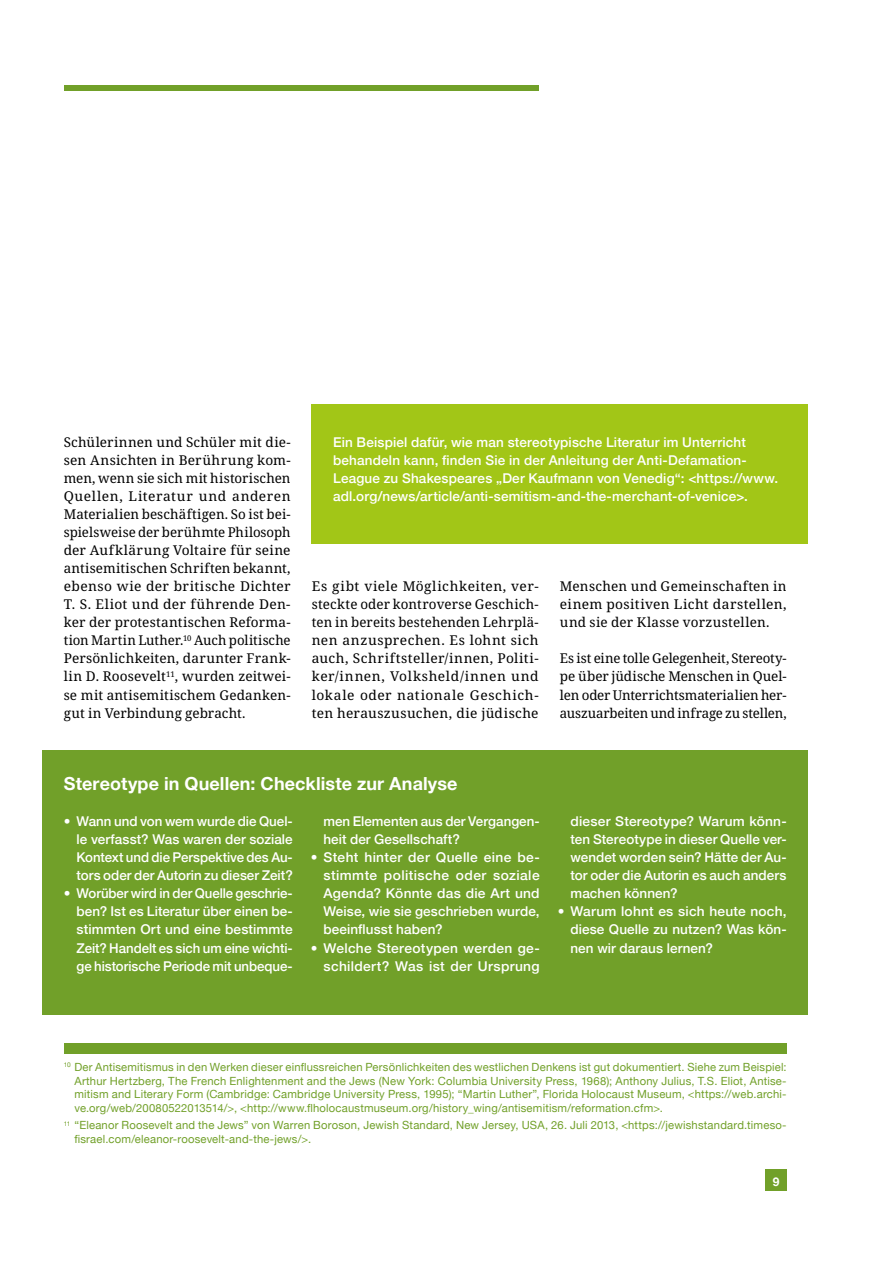
<style>
.page{position:relative;width:893px;height:1263px;background:#fff}
.page>*{position:absolute;margin:0;border:0;box-sizing:border-box;transform-origin:0 0}
.t1{font:700 18px "Helvetica Neue";letter-spacing:.005em;color:#fff}
.t2{font:500 13.5px/18px "Helvetica Neue";letter-spacing:.01em;color:#fff;text-align:justify}
.t3{font:13.5px/18px "Noto Serif";letter-spacing:.015em;color:#000;text-align:justify}
.t4{font:700 12px "Helvetica Neue";color:#fff}
.t5{font:11.25px/13.5px "Helvetica Neue";letter-spacing:.02em;color:#71a029;text-align:justify}
</style>
<div class="page">
<div style="left:64px;top:85px;width:475px;height:5px;background:#71a029"></div>
<div style="left:765px;top:1169px;width:22px;height:22px;background:#71a029"></div>
<div style="left:312px;top:404px;width:496px;height:139px;background:#a2c617"></div>
<div style="left:64px;top:1043px;width:723px;height:11px;background:#71a029"></div>
<div style="left:43px;top:791px;width:765px;height:224px;background:#71a029"></div>
<div style="left:43px;top:750px;width:765px;height:51px;background:#71a029"></div>
<p class="t3" style="left:64px;top:433px;width:228px">Schülerinnen und Schüler mit die&shy;sen Ansichten in Berührung kom&shy;men, wenn sie sich mit historischen Quellen, Literatur und anderen Materialien beschäftigen. So ist bei&shy;spielsweise der berühmte Philosoph der Aufklärung Voltaire für seine antisemitischen Schriften bekannt, ebenso wie der britische Dichter T. S. Eliot und der führende Den&shy;ker der protestantischen Reforma&shy;tion Martin Luther.<sup>10</sup> Auch politische Persönlichkeiten, darunter Frank&shy;lin D. Roosevelt<sup>11</sup>, wurden zeitwei&shy;se mit antisemitischem Gedanken&shy;gut in Verbindung gebracht.</p>
<p class="t2" style="left:333px;top:431px;width:447px;text-align:left">Ein Beispiel dafür, wie man stereotypische Literatur im Unterricht behandeln kann, finden Sie in der Anleitung der Anti-Defamation-League zu Shakespeares „Der Kaufmann von Venedig“: &lt;https://www. adl.org/news/article/anti-semitism-and-the-merchant-of-venice&gt;.</p>
<p class="t3" style="left:312px;top:578px;width:228px">Es gibt viele Möglichkeiten, ver&shy;steckte oder kontroverse Geschich&shy;ten in bereits bestehenden Lehrplä&shy;nen anzusprechen. Es lohnt sich auch, Schriftsteller/innen, Politi&shy;ker/innen, Volksheld/innen und lokale oder nationale Geschich&shy;ten herauszusuchen, die jüdische</p>
<p class="t3" style="left:560px;top:578px;width:228px">Menschen und Gemeinschaften in einem positiven Licht darstellen, und sie der Klasse vorzustellen.</p>
<p class="t3" style="left:560px;top:650px;width:228px">Es ist eine tolle Gelegenheit, Stereoty&shy;pe über jüdische Menschen in Quel&shy;len oder Unterrichtsmaterialien her&shy;auszuarbeiten und infrage zu stellen,</p>
<h1 class="t1" style="left:64px;top:769px;width:395px">Stereotype in Quellen: Checkliste zur Analyse</h1>
<p class="t2" style="left:77px;top:811px;width:218px;text-indent:-13px">• Wann und von wem wurde die Quel&shy;le verfasst? Was waren der soziale Kontext und die Perspektive des Au&shy;tors oder der Autorin zu dieser Zeit?</p>
<p class="t2" style="left:77px;top:883px;width:218px;text-indent:-13px">• Worüber wird in der Quelle geschrie&shy;ben? Ist es Literatur über einen be&shy;stimmten Ort und eine bestimmte Zeit? Handelt es sich um eine wichti&shy;ge historische Periode mit unbeque-</p>
<p class="t2" style="left:323px;top:811px;width:218px">men Elementen aus der Vergangen&shy;heit der Gesellschaft?</p>
<p class="t2" style="left:323px;top:847px;width:218px;text-indent:-13px">• Steht hinter der Quelle eine be&shy;stimmte politische oder soziale Agenda? Könnte das die Art und Weise, wie sie geschrieben wurde, beeinflusst haben?</p>
<p class="t2" style="left:311px;top:938px;width:230px;text-align:right">• Welche Stereotypen werden ge&shy;schildert? Was ist der Ursprung</p>
<p class="t2" style="left:570px;top:811px;width:218px">dieser Stereotype? Warum könn&shy;ten Stereotype in dieser Quelle ver&shy;wendet worden sein? Hätte der Au&shy;tor oder die Autorin es auch anders machen können?</p>
<p class="t2" style="left:570px;top:901px;width:218px;text-indent:-13px">• Warum lohnt es sich heute noch, diese Quelle zu nutzen? Was kön&shy;nen wir daraus lernen?</p>
<p class="t5" style="left:74px;top:1061px;width:714px;text-indent:-11px"><sup>10</sup> Der Antisemitismus in den Werken dieser einflussreichen Persönlichkeiten des westlichen Denkens ist gut dokumentiert. Siehe zum Beispiel:<br>Arthur Hertzberg, The French Enlightenment and the Jews (New York: Columbia University Press, 1968); Anthony Julius, T.S. Eliot, Antise&shy;mitism and Literary Form (Cambridge: Cambridge University Press, 1995); “Martin Luther”, Florida Holocaust Museum, &lt;https://web.archi&shy;ve.org/web/20080522013514/&gt;, &lt;http://www.flholocaustmuseum.org/history_wing/antisemitism/reformation.cfm&gt;.</p>
<p class="t5" style="left:74px;top:1119px;width:714px;text-indent:-11px"><sup>11</sup> “Eleanor Roosevelt and the Jews” von Warren Boroson, Jewish Standard, New Jersey, USA, 26. Juli 2013, &lt;https://jewishstandard.timeso&shy;fisrael.com/eleanor-roosevelt-and-the-jews/&gt;.</p>
<p class="t4" style="left:773px;top:1172px;width:8px">9</p>
</div>
